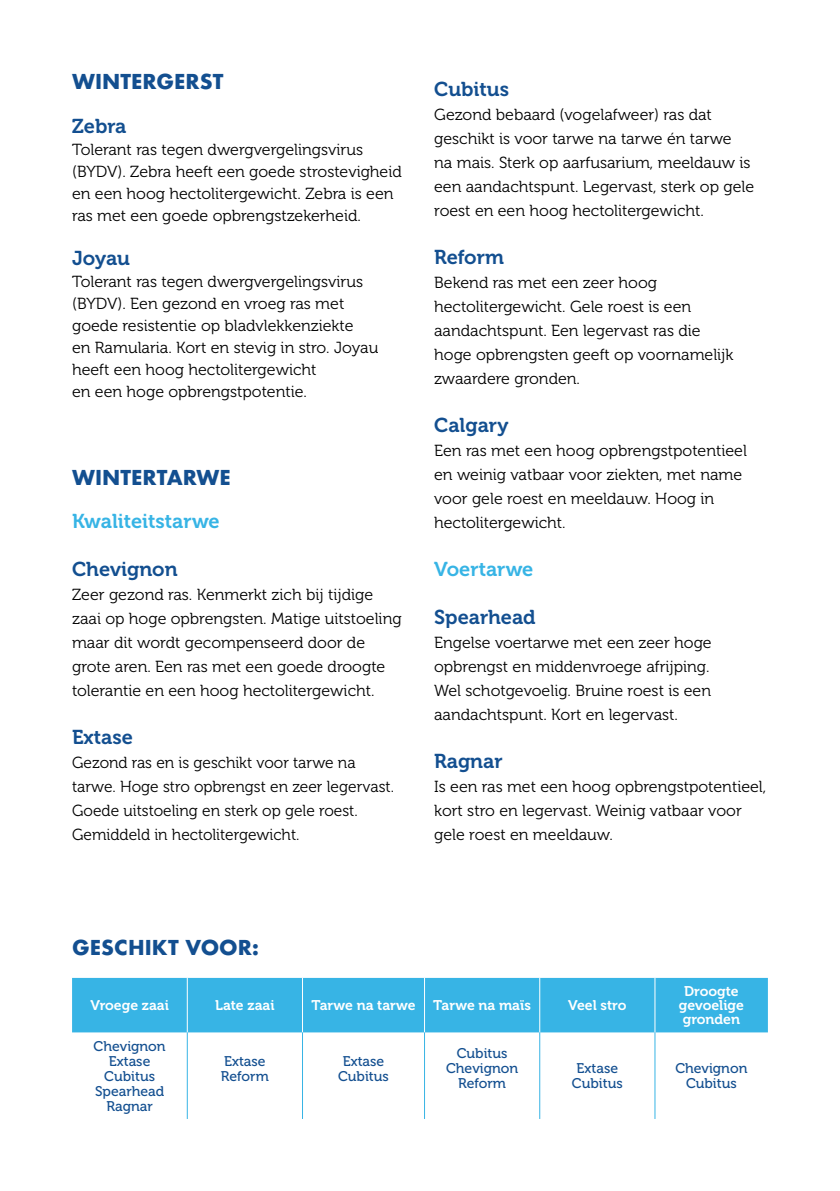
<style>
.page{position:relative;width:840px;height:1191px;background:#fff}
.page>*{position:absolute;margin:0;border:0;box-sizing:border-box;transform-origin:0 0}
.t1{font:20px "Museo 700";color:#134f90}
.t2{font:700 20px "Futura";color:#134f90}
.t3{font:20px "Museo 700";color:#37b4e5}
.t4{font:16px/24px "Museo 300";color:#000}
.t5{font:14px/15px "Museo 500";color:#134f90;text-align:center}
.t6{font:14px/14px "Museo 700";color:#fff;text-align:center}
</style>
<div class="page">
<div style="left:72px;top:978px;width:695px;height:54px;background:#37b4e5"></div>
<hr style="left:187px;top:978px;width:1px;height:54px;background:#fff">
<hr style="left:187px;top:1032px;width:1px;height:87px;background:#37b4e5">
<hr style="left:302px;top:978px;width:1px;height:54px;background:#fff">
<hr style="left:302px;top:1032px;width:1px;height:87px;background:#37b4e5">
<hr style="left:424px;top:978px;width:1px;height:54px;background:#fff">
<hr style="left:424px;top:1032px;width:1px;height:87px;background:#37b4e5">
<hr style="left:539px;top:978px;width:1px;height:54px;background:#fff">
<hr style="left:539px;top:1032px;width:1px;height:87px;background:#37b4e5">
<hr style="left:654px;top:978px;width:1px;height:54px;background:#fff">
<hr style="left:654px;top:1032px;width:1px;height:87px;background:#37b4e5">
<p class="t2" style="left:72px;top:68px;width:153px">WINTERGERST</p>
<p class="t1" style="left:72px;top:115px;width:56px">Zebra</p>
<p class="t4" style="left:72px;top:138px;width:331px;line-height:22px">Tolerant ras tegen dwergvergelingsvirus (BYDV). Zebra heeft een goede strostevigheid en een hoog hectolitergewicht. Zebra is een ras met een goede opbrengstzekerheid.</p>
<p class="t1" style="left:72px;top:247px;width:59px">Joyau</p>
<p class="t4" style="left:72px;top:270px;width:307px;line-height:22px">Tolerant ras tegen dwergvergelingsvirus (BYDV). Een gezond en vroeg ras met goede resistentie op bladvlekkenziekte<br>en Ramularia. Kort en stevig in stro. Joyau heeft een hoog hectolitergewicht<br>en een hoge opbrengstpotentie.</p>
<p class="t2" style="left:72px;top:464px;width:160px">WINTERTARWE</p>
<p class="t3" style="left:72px;top:510px;width:149px">Kwaliteitstarwe</p>
<p class="t1" style="left:72px;top:558px;width:107px">Chevignon</p>
<p class="t4" style="left:72px;top:583px;width:331px">Zeer gezond ras. Kenmerkt zich bij tijdige zaai op hoge opbrengsten. Matige uitstoeling maar dit wordt gecompenseerd door de grote aren. Een ras met een goede droogte tolerantie en een hoog hectolitergewicht.</p>
<p class="t1" style="left:72px;top:726px;width:62px">Extase</p>
<p class="t4" style="left:72px;top:751px;width:323px">Gezond ras en is geschikt voor tarwe na tarwe. Hoge stro opbrengst en zeer legervast.<br>Goede uitstoeling en sterk op gele roest.<br>Gemiddeld in hectolitergewicht.</p>
<p class="t1" style="left:434px;top:78px;width:76px">Cubitus</p>
<p class="t4" style="left:434px;top:103px;width:321px">Gezond bebaard (vogelafweer) ras dat geschikt is voor tarwe na tarwe én tarwe<br>na mais. Sterk op aarfusarium, meeldauw is een aandachtspunt. Legervast, sterk op gele roest en een hoog hectolitergewicht.</p>
<p class="t1" style="left:434px;top:246px;width:71px">Reform</p>
<p class="t4" style="left:434px;top:271px;width:301px">Bekend ras met een zeer hoog hectolitergewicht. Gele roest is een aandachtspunt. Een legervast ras die hoge opbrengsten geeft op voornamelijk zwaardere gronden.</p>
<p class="t1" style="left:434px;top:414px;width:76px">Calgary</p>
<p class="t4" style="left:434px;top:439px;width:314px">Een ras met een hoog opbrengstpotentieel en weinig vatbaar voor ziekten, met name voor gele roest en meeldauw. Hoog in hectolitergewicht.</p>
<p class="t3" style="left:434px;top:558px;width:101px">Voertarwe</p>
<p class="t1" style="left:434px;top:606px;width:103px">Spearhead</p>
<p class="t4" style="left:434px;top:631px;width:279px">Engelse voertarwe met een zeer hoge opbrengst en middenvroege afrijping.<br>Wel schotgevoelig. Bruine roest is een aandachtspunt. Kort en legervast.</p>
<p class="t1" style="left:434px;top:750px;width:70px">Ragnar</p>
<p class="t4" style="left:434px;top:775px;width:333px">Is een ras met een hoog opbrengstpotentieel, kort stro en legervast. Weinig vatbaar voor gele roest en meeldauw.</p>
<p class="t2" style="left:72px;top:933px;width:188px">GESCHIKT VOOR:</p>
<p class="t6" style="left:90px;top:998px;width:80px">Vroege zaai</p>
<p class="t6" style="left:215px;top:998px;width:61px">Late zaai</p>
<p class="t6" style="left:311px;top:998px;width:105px">Tarwe na tarwe</p>
<p class="t6" style="left:433px;top:998px;width:99px">Tarwe na maïs</p>
<p class="t6" style="left:568px;top:998px;width:60px">Veel stro</p>
<p class="t6" style="left:678px;top:984px;width:67px">Droogte gevoelige gronden</p>
<p class="t5" style="left:94px;top:1038px;width:74px">Chevignon<br>Extase<br>Cubitus<br>Spearhead<br>Ragnar</p>
<p class="t5" style="left:221px;top:1053px;width:49px;text-align:left">Extase<br>Reform</p>
<p class="t5" style="left:338px;top:1053px;width:52px">Extase<br>Cubitus</p>
<p class="t5" style="left:446px;top:1046px;width:74px">Cubitus<br>Chevignon<br>Reform</p>
<p class="t5" style="left:571px;top:1061px;width:52px">Extase<br>Cubitus</p>
<p class="t5" style="left:675px;top:1061px;width:74px">Chevignon<br>Cubitus</p>
</div>
